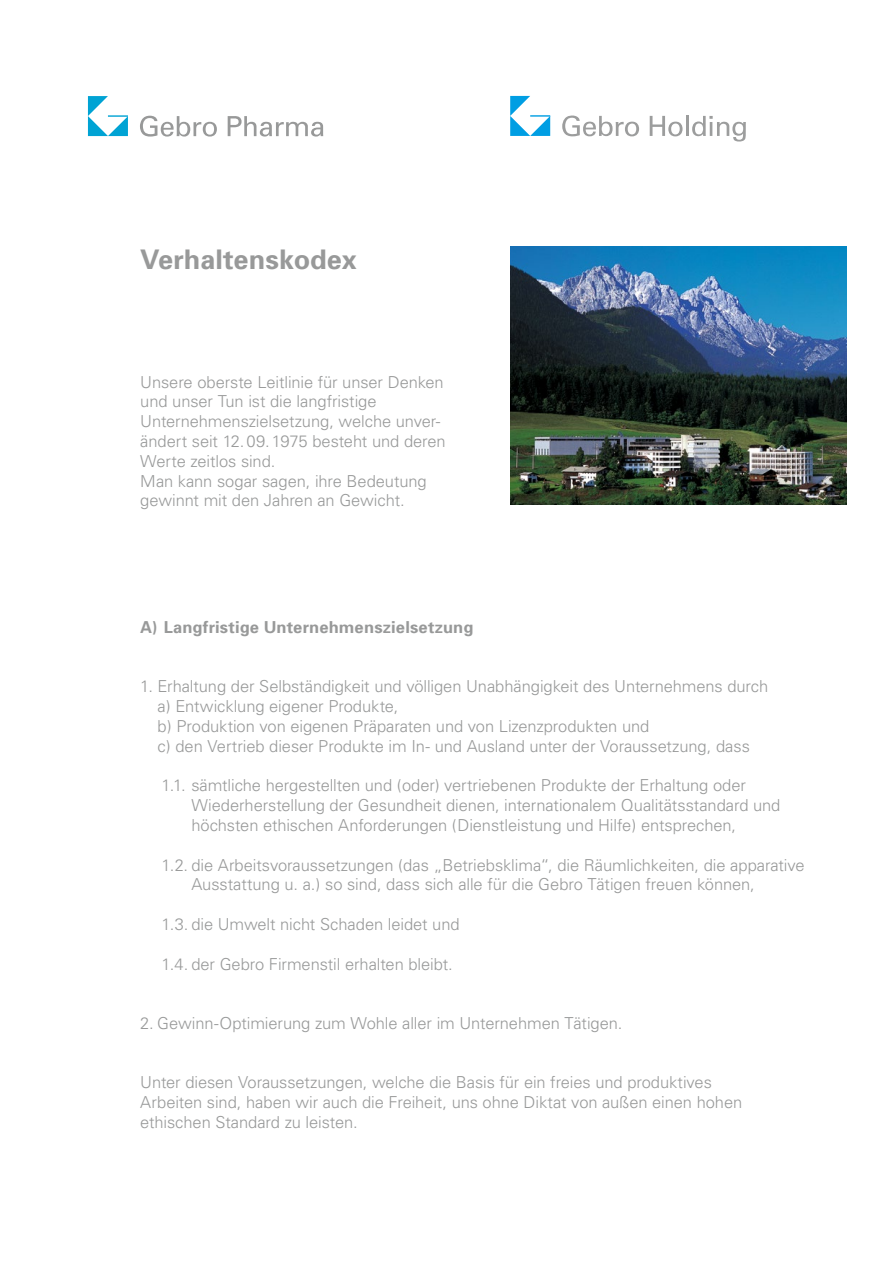
<style>
.page{position:relative;width:893px;height:1263px;background:#fff}
.page>*{position:absolute;margin:0;border:0;box-sizing:border-box;transform-origin:0 0}
.t1{font:700 27px "Univers";color:#989999}
.t2{font:300 16.5px/19.8px "Univers";letter-spacing:-.005em;color:#989999}
.t3{font:700 16.5px "Univers";letter-spacing:.01em;color:#989999}
</style>
<div class="page">
<img style="left:510px;top:247px;width:336px;height:257px">
<svg style="left:140px;top:116px;width:77px;height:21px"></svg>
<svg style="left:228px;top:116px;width:95px;height:21px"></svg>
<svg style="left:88px;top:96px;width:40px;height:40px"></svg>
<hr style="left:108px;top:115px;width:20px;height:2px;background:#00a3d4">
<svg style="left:562px;top:116px;width:77px;height:20px"></svg>
<svg style="left:650px;top:116px;width:32px;height:20px"></svg>
<hr style="left:686px;top:116px;width:3px;height:20px;background:#9c9d9d">
<svg style="left:692px;top:116px;width:54px;height:26px"></svg>
<svg style="left:510px;top:96px;width:40px;height:40px"></svg>
<h1 class="t1" style="left:140px;top:242px;width:218px">Verhaltenskodex</h1>
<p class="t2" style="left:140px;top:372px;width:307px">Unsere oberste Leitlinie für unser Denken und unser Tun ist die langfristige Unternehmenszielsetzung, welche unver&shy;ändert seit 12.09.1975 besteht und deren Werte zeitlos sind.<br>Man kann sogar sagen, ihre Bedeutung gewinnt mit den Jahren an Gewicht.</p>
<p class="t3" style="left:140px;top:616px;width:335px">A) Langfristige Unternehmenszielsetzung</p>
<p class="t2" style="left:157px;top:677px;width:612px;text-indent:-17px">1. Erhaltung der Selbständigkeit und völligen Unabhängigkeit des Unternehmens durch a) Entwicklung eigener Produkte,<br>b) Produktion von eigenen Präparaten und von Lizenzprodukten und<br>c) den Vertrieb dieser Produkte im In- und Ausland unter der Voraussetzung, dass</p>
<p class="t2" style="left:191px;top:776px;width:591px;text-indent:-30px">1.1. sämtliche hergestellten und (oder) vertriebenen Produkte der Erhaltung oder<br>Wiederherstellung der Gesundheit dienen, internationalem Qualitätsstandard und höchsten ethischen Anforderungen (Dienstleistung und Hilfe) entsprechen,</p>
<p class="t2" style="left:191px;top:855px;width:615px;text-indent:-30px">1.2. die Arbeitsvoraussetzungen (das „Betriebsklima“, die Räumlichkeiten, die apparative<br>Ausstattung u. a.) so sind, dass sich alle für die Gebro Tätigen freuen können,</p>
<p class="t2" style="left:162px;top:914px;width:300px">1.3. die Umwelt nicht Schaden leidet und</p>
<p class="t2" style="left:162px;top:954px;width:293px">1.4. der Gebro Firmenstil erhalten bleibt.</p>
<p class="t2" style="left:140px;top:1013px;width:484px">2. Gewinn-Optimierung zum Wohle aller im Unternehmen Tätigen.</p>
<p class="t2" style="left:140px;top:1073px;width:603px">Unter diesen Voraussetzungen, welche die Basis für ein freies und produktives<br>Arbeiten sind, haben wir auch die Freiheit, uns ohne Diktat von außen einen hohen ethischen Standard zu leisten.</p>
</div>
